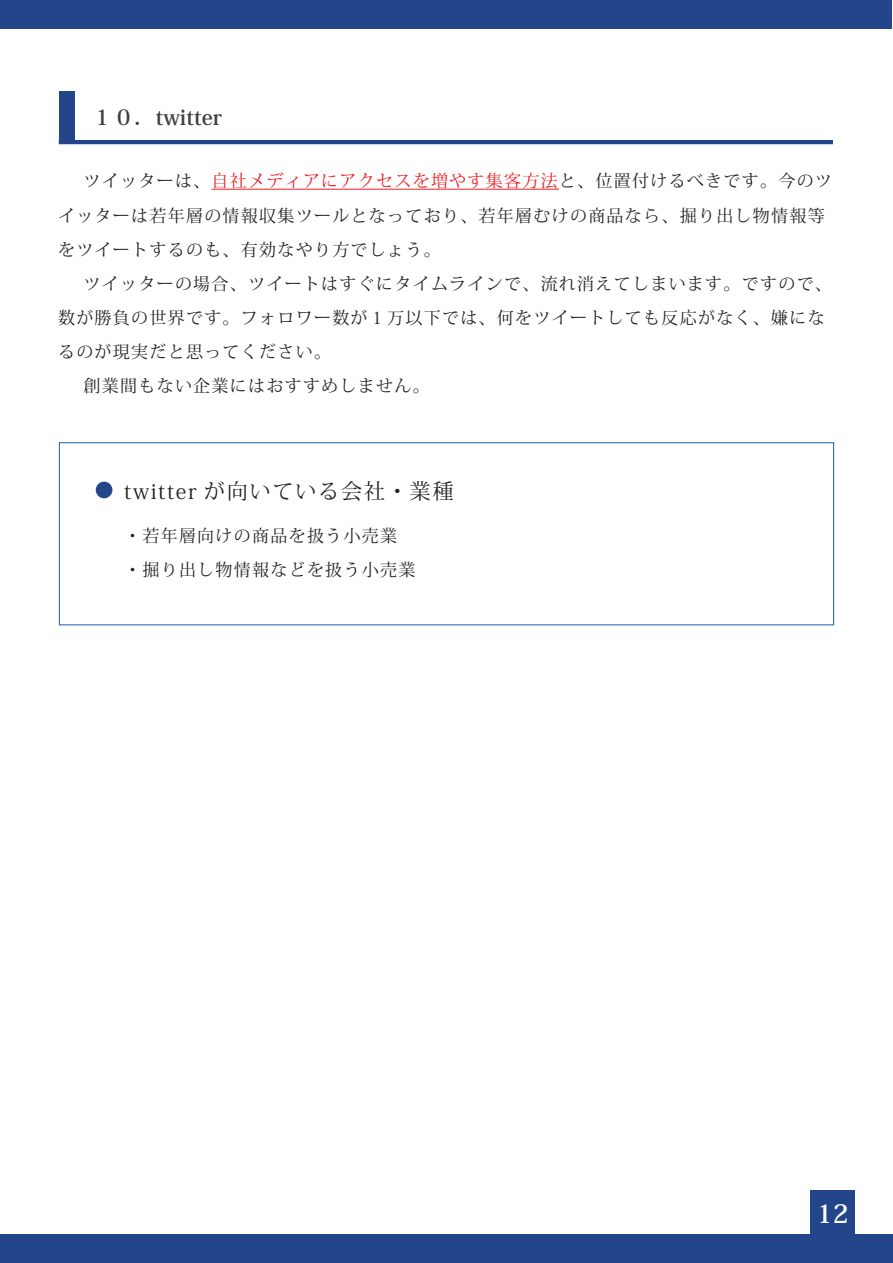
<style>
.page{position:relative;width:893px;height:1263px;background:#fff}
.page>*{position:absolute;margin:0;border:0;box-sizing:border-box;transform-origin:0 0}
.t1{font:700 25.5px "Koz Min Pr 6 N";color:#fff}
.t2{font:21.3px "Koz Min Pr 6 N";letter-spacing:.075em;color:#231f20}
.t3{font:700 21.3px "Koz Min Pr 6 N";color:#3e3e3f}
.t4{font:16.95px/34px "Koz Min Pr 6 N";letter-spacing:.075em;color:#231f20}
.s1{color:#ee1d23}
</style>
<div class="page">
<div style="left:59px;top:442px;width:775px;height:183px;border:1px solid #2666b2"></div>
<div style="left:96px;top:482px;width:16px;height:16px;background:#224689;border-radius:50%"></div>
<div style="left:0;top:0;width:892px;height:28px;background:#224689"></div>
<div style="left:0;top:1235px;width:893px;height:28px;background:#224689"></div>
<div style="left:59px;top:92px;width:15px;height:50px;background:#224689"></div>
<div style="left:810px;top:1190px;width:45px;height:45px;background:#224689"></div>
<hr style="left:59px;top:140px;width:774px;height:4px;background:#224689">
<hr style="left:212px;top:189px;width:347px;height:1px;background:#ee1d23">
<p class="t3" style="left:92px;top:105px;width:132px">１０．twitter</p>
<p class="t4" style="left:58px;top:165px;width:775px;text-indent:26px">ツイッターは、<span class="s1">自社メディアにアクセスを増やす集客方法</span>と、位置付けるべきです。今のツイッターは若年層の情報収集ツールとなっており、若年層むけの商品なら、掘り出し物情報等をツイートするのも、有効なやり方でしょう。</p>
<p class="t4" style="left:84px;top:267px;width:750px">ツイッターの場合、ツイートはすぐにタイムラインで、流れ消えてしまいます。ですので、</p>
<p class="t4" style="left:58px;top:301px;width:768px">数が勝負の世界です。フォロワー数が１万以下では、何をツイートしても反応がなく、嫌にな</p>
<p class="t4" style="left:58px;top:335px;width:274px">るのが現実だと思ってください。</p>
<p class="t4" style="left:84px;top:369px;width:348px">創業間もない企業にはおすすめしません。</p>
<p class="t2" style="left:124px;top:479px;width:331px">twitter が向いている会社・業種</p>
<p class="t4" style="left:124px;top:519px;width:293px">・若年層向けの商品を扱う小売業・掘り出し物情報などを扱う小売業</p>
<h1 class="t1" style="left:817px;top:1199px;width:33px">12</h1>
</div>
